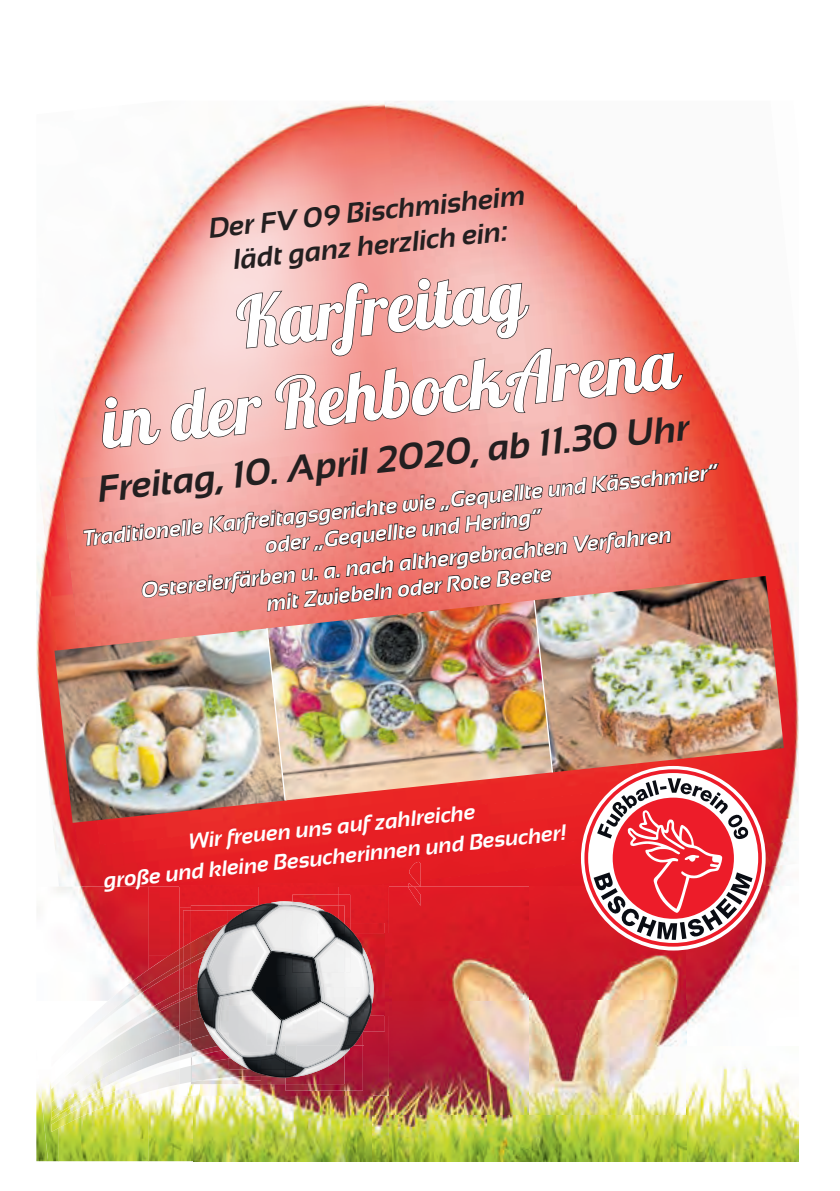
<style>
.page{position:relative;width:840px;height:1191px;background:#fff}
.page>*{position:absolute;margin:0;border:0;box-sizing:border-box;transform-origin:0 0}
.t1{font:70.4px/85px "Lobster 1.4";color:#fff;text-align:center}
.t2{font:italic 700 37.2px "Sansation";color:#231f20}
.t3{font:italic 700 28.2px/33.8px "Sansation";color:#231f20;text-align:center}
.t4{font:italic 700 21.8px/26.2px "Sansation";color:#fff;text-align:center}
</style>
<div class="page">
<img style="left:133px;top:103px;width:251px;height:175px">
<img style="left:384px;top:101px;width:181px;height:177px">
<img style="left:565px;top:178px;width:233px;height:409px">
<img style="left:769px;top:178px;width:29px;height:194px">
<img style="left:55px;top:373px;width:27px;height:80px">
<img style="left:36px;top:465px;width:46px;height:421px">
<img style="left:61px;top:442px;width:21px;height:403px">
<img style="left:36px;top:671px;width:23px;height:215px">
<img style="left:761px;top:587px;width:37px;height:230px">
<img style="left:763px;top:840px;width:26px;height:23px">
<img style="left:761px;top:863px;width:24px;height:23px">
<img style="left:36px;top:1088px;width:2px;height:73px">
<img style="left:37px;top:886px;width:45px;height:25px">
<img style="left:686px;top:886px;width:112px;height:275px">
<img style="left:372px;top:1078px;width:314px;height:83px">
<img style="left:148px;top:1095px;width:45px;height:66px">
<img style="left:38px;top:1082px;width:20px;height:79px">
<img style="left:81px;top:1132px;width:67px;height:29px">
<img style="left:58px;top:1132px;width:23px;height:29px">
<img style="left:193px;top:1095px;width:179px;height:66px">
<img style="left:51px;top:1070px;width:128px;height:62px">
<img style="left:347px;top:1078px;width:42px;height:17px">
<img style="left:187px;top:1084px;width:13px;height:11px">
<img style="left:200px;top:1084px;width:147px;height:11px">
<img style="left:191px;top:1078px;width:94px;height:6px">
<img style="left:191px;top:1078px;width:80px;height:4px">
<img style="left:192px;top:1078px;width:69px;height:2px">
<img style="left:285px;top:1078px;width:77px;height:12px">
<img style="left:285px;top:1078px;width:59px;height:6px">
<img style="left:54px;top:628px;width:28px;height:195px">
<img style="left:761px;top:576px;width:22px;height:196px">
<img style="left:82px;top:278px;width:679px;height:800px">
<p class="t3" style="left:207px;top:211px;width:319px;rotate:-6deg">Der FV 09 Bischmisheim lädt ganz herzlich ein:</p>
<h1 class="t1" style="left:88px;top:295px;width:580px;rotate:-6deg">Karfreitag<br>in der RehbockArena</h1>
<h2 class="t2" style="left:96px;top:468px;width:596px;rotate:-6deg">Freitag, 10. April 2020, ab 11.30 Uhr</h2>
<p class="t4" style="left:82px;top:525px;width:639px;rotate:-6deg">Traditionelle Karfreitagsgerichte wie „Gequellte und Kässchmier“ oder „Gequellte und Hering“</p>
<p class="t4" style="left:140px;top:577px;width:534px;rotate:-6deg">Ostereierfärben u. a. nach althergebrachten Verfahren mit Zwiebeln oder Rote Beete</p>
<p class="t4" style="left:99px;top:836px;width:466px;line-height:30px;rotate:-6deg">Wir freuen uns auf zahlreiche<br>große und kleine Besucherinnen und Besucher!</p>
</div>
